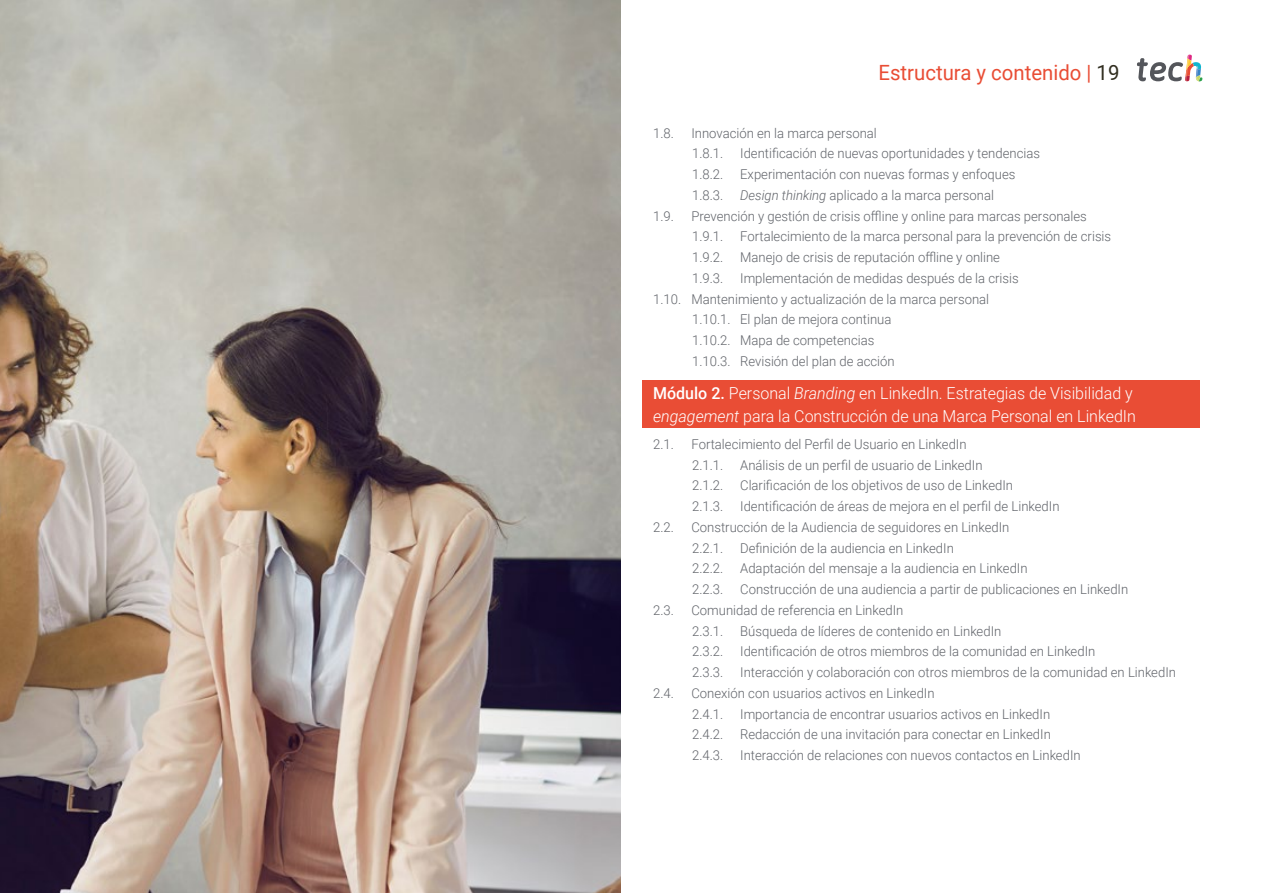
<style>
.page{position:relative;width:1263px;height:893px;background:#fff}
.page>*{position:absolute;margin:0;border:0;box-sizing:border-box;transform-origin:0 0}
.t1{font:21px "Roboto";color:#e94d35}
.t2{font:300 16.5px/22.5px "Roboto";color:#fff}
.t3{font:300 13.5px/20.7px "Roboto";color:#61646a}
.s1{color:#312e20}
.s2{font-style:italic}
.s3{font-weight:500}
</style>
<div class="page">
<svg style="left:1137px;top:55px;width:65px;height:27px"></svg>
<div style="left:642px;top:380px;width:557px;height:48px;background:#e94d35"></div>
<img style="left:0;top:0;width:621px;height:893px">
<h1 class="t1" style="left:878px;top:57px;width:242px">Estructura y contenido | <span class="s1">19</span></h1>
<p class="t3" style="left:653px;top:122px;width:22px">1.8.</p>
<p class="t3" style="left:691px;top:122px;width:350px">Innovación en la marca personal<br>1.8.1. Identificación de nuevas oportunidades y tendencias 1.8.2. Experimentación con nuevas formas y enfoques 1.8.3. <span class="s2">Design thinking</span> aplicado a la marca personal</p>
<p class="t3" style="left:653px;top:205px;width:22px">1.9.</p>
<p class="t3" style="left:691px;top:205px;width:397px">Prevención y gestión de crisis offline y online para marcas personales</p>
<p class="t3" style="left:692px;top:226px;width:420px">1.9.1. Fortalecimiento de la marca personal para la prevención de crisis</p>
<p class="t3" style="left:692px;top:247px;width:309px">1.9.2. Manejo de crisis de reputación offline y online</p>
<p class="t3" style="left:692px;top:267px;width:328px">1.9.3. Implementación de medidas después de la crisis</p>
<p class="t3" style="left:653px;top:288px;width:337px">1.10. Mantenimiento y actualización de la marca personal</p>
<p class="t3" style="left:692px;top:309px;width:201px">1.10.1. El plan de mejora continua</p>
<p class="t3" style="left:692px;top:330px;width:184px">1.10.2. Mapa de competencias</p>
<p class="t3" style="left:692px;top:350px;width:204px">1.10.3. Revisión del plan de acción</p>
<p class="t2" style="left:653px;top:381px;width:484px"><span class="s3">Módulo 2.</span> Personal <span class="s2">Branding</span> en LinkedIn. Estrategias de Visibilidad y <span class="s2">engagement</span> para la Construcción de una Marca Personal en LinkedIn</p>
<p class="t3" style="left:653px;top:433px;width:22px">2.1.</p>
<p class="t3" style="left:691px;top:433px;width:370px">Fortalecimiento del Perfil de Usuario en LinkedIn<br>2.1.1. Análisis de un perfil de usuario de LinkedIn<br>2.1.2. Clarificación de los objetivos de uso de LinkedIn<br>2.1.3. Identificación de áreas de mejora en el perfil de LinkedIn</p>
<p class="t3" style="left:653px;top:516px;width:22px">2.2.</p>
<p class="t3" style="left:691px;top:516px;width:438px">Construcción de la Audiencia de seguidores en LinkedIn<br>2.2.1. Definición de la audiencia en LinkedIn<br>2.2.2. Adaptación del mensaje a la audiencia en LinkedIn<br>2.2.3. Construcción de una audiencia a partir de publicaciones en LinkedIn</p>
<p class="t3" style="left:653px;top:599px;width:22px">2.3.</p>
<p class="t3" style="left:691px;top:599px;width:486px">Comunidad de referencia en LinkedIn<br>2.3.1. Búsqueda de líderes de contenido en LinkedIn<br>2.3.2. Identificación de otros miembros de la comunidad en LinkedIn<br>2.3.3. Interacción y colaboración con otros miembros de la comunidad en LinkedIn</p>
<p class="t3" style="left:653px;top:682px;width:22px">2.4.</p>
<p class="t3" style="left:691px;top:682px;width:391px">Conexión con usuarios activos en LinkedIn<br>2.4.1. Importancia de encontrar usuarios activos en LinkedIn 2.4.2. Redacción de una invitación para conectar en LinkedIn 2.4.3. Interacción de relaciones con nuevos contactos en LinkedIn</p>
</div>
